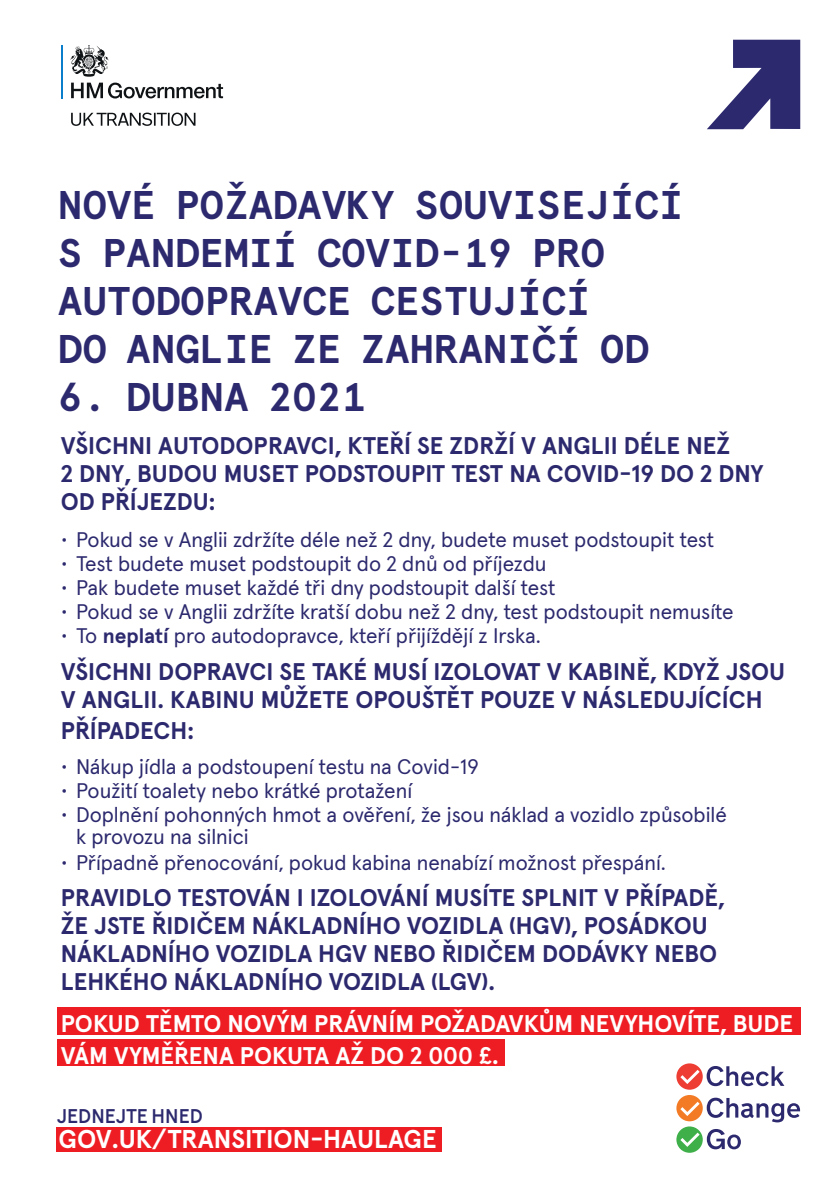
<style>
.page{position:relative;width:840px;height:1191px;background:#fff}
.page>*{position:absolute;margin:0;border:0;box-sizing:border-box;transform-origin:0 0}
.t1{font:700 40px/48px "Apercu Mono Pro";letter-spacing:-.01em;color:#2c296e}
.t2{font:700 25.6px "Apercu Pro";letter-spacing:-.005em;color:#fff}
.t3{font:700 24px/28px "Apercu Pro";color:#2c296e}
.t4{font:700 24px/32px "Apercu Pro";letter-spacing:-.005em;color:#fff}
.t5{font:21px/22px "Apercu Pro";color:#2c296e}
.t6{font:500 19.8px "Apercu Pro";color:#2c296e}
.s1{font-weight:700}
</style>
<div class="page">
<div style="left:57px;top:1007px;width:742px;height:28px;background:#ee1d23"></div>
<div style="left:57px;top:1039px;width:447px;height:26px;background:#ee1d23"></div>
<svg style="left:71px;top:83px;width:152px;height:15px"></svg>
<hr style="left:61px;top:45px;width:2px;height:53px;background:#0a7eca">
<svg style="left:70px;top:45px;width:39px;height:32px"></svg>
<svg style="left:71px;top:113px;width:124px;height:13px"></svg>
<div style="left:676px;top:1063px;width:26px;height:26px;background:#ee3e34;border-radius:50%"></div>
<div style="left:676px;top:1095px;width:26px;height:26px;background:#f47b25;border-radius:50%"></div>
<div style="left:676px;top:1126px;width:26px;height:26px;background:#3eaf49;border-radius:50%"></div>
<svg style="left:706px;top:1097px;width:93px;height:25px"></svg>
<svg style="left:706px;top:1066px;width:78px;height:20px"></svg>
<svg style="left:706px;top:1129px;width:34px;height:20px"></svg>
<svg style="left:680px;top:1070px;width:19px;height:14px"></svg>
<svg style="left:680px;top:1102px;width:19px;height:14px"></svg>
<svg style="left:680px;top:1132px;width:19px;height:14px"></svg>
<div style="left:57px;top:1127px;width:385px;height:24px;background:#ee1d23"></div>
<svg style="left:707px;top:40px;width:92px;height:89px"></svg>
<p class="t1" style="left:58px;top:178px;width:626px">NOVÉ POŽADAVKY SOUVISEJÍCÍ<br>S PANDEMIÍ COVID-19 PRO<br>AUTODOPRAVCE CESTUJÍCÍ<br>DO ANGLIE ZE ZAHRANIČÍ OD</p>
<p class="t1" style="left:58px;top:370px;width:309px">6. DUBNA 2021</p>
<p class="t3" style="left:61px;top:430px;width:704px">VŠICHNI AUTODOPRAVCI, KTEŘÍ SE ZDRŽÍ V ANGLII DÉLE NEŽ<br>2 DNY, BUDOU MUSET PODSTOUPIT TEST NA COVID-19 DO 2 DNY<br>OD PŘÍJEZDU:</p>
<p class="t5" style="left:61px;top:527px;width:654px">• Pokud se v Anglii zdržíte déle než 2 dny, budete muset podstoupit test</p>
<p class="t5" style="left:61px;top:551px;width:487px">• Test budete muset podstoupit do 2 dnů od příjezdu</p>
<p class="t5" style="left:61px;top:575px;width:496px">• Pak budete muset každé tři dny podstoupit další test</p>
<p class="t5" style="left:61px;top:599px;width:674px">• Pokud se v Anglii zdržíte kratší dobu než 2 dny, test podstoupit nemusíte</p>
<p class="t5" style="left:61px;top:623px;width:481px">• To <span class="s1">neplatí</span> pro autodopravce, kteří přijíždějí z Irska.</p>
<p class="t3" style="left:61px;top:656px;width:725px">VŠICHNI DOPRAVCI SE TAKÉ MUSÍ IZOLOVAT V KABINĚ, KDYŽ JSOU<br>V ANGLII. KABINU MŮŽETE OPOUŠTĚT POUZE V NÁSLEDUJÍCÍCH</p>
<p class="t3" style="left:61px;top:714px;width:135px">PŘÍPADECH:</p>
<p class="t5" style="left:61px;top:753px;width:419px">• Nákup jídla a podstoupení testu na Covid-19</p>
<p class="t5" style="left:61px;top:777px;width:353px">• Použití toalety nebo krátké protažení</p>
<p class="t5" style="left:76px;top:801px;width:652px;text-indent:-15px">• Doplnění pohonných hmot a ověření, že jsou náklad a vozidlo způsobilé k provozu na silnici</p>
<p class="t5" style="left:61px;top:849px;width:606px">• Případně přenocování, pokud kabina nenabízí možnost přespání.</p>
<p class="t3" style="left:61px;top:882px;width:665px">PRAVIDLO TESTOVÁN I IZOLOVÁNÍ MUSÍTE SPLNIT V PŘÍPADĚ, ŽE JSTE ŘIDIČEM NÁKLADNÍHO VOZIDLA (HGV), POSÁDKOU NÁKLADNÍHO VOZIDLA HGV NEBO ŘIDIČEM DODÁVKY NEBO LEHKÉHO NÁKLADNÍHO VOZIDLA (LGV).</p>
<p class="t4" style="left:61px;top:1005px;width:733px">POKUD TĚMTO NOVÝM PRÁVNÍM POŽADAVKŮM NEVYHOVÍTE, BUDE<br>VÁM VYMĚŘENA POKUTA AŽ DO 2 000 £.</p>
<p class="t6" style="left:57px;top:1100px;width:147px">JEDNEJTE HNED</p>
<p class="t2" style="left:58px;top:1119px;width:380px">GOV.UK/TRANSITION-HAULAGE</p>
</div>
